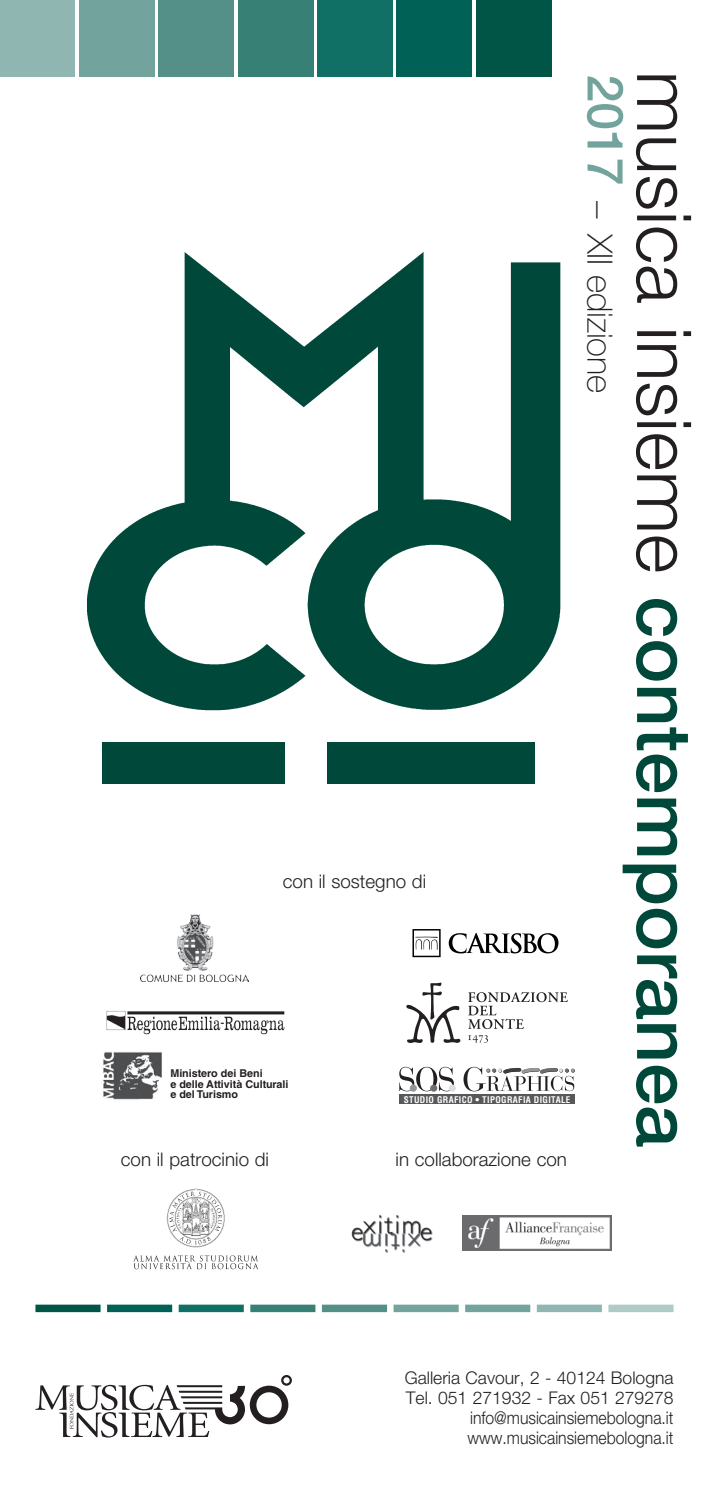
<style>
.page{position:relative;width:709px;height:1489px;background:#fff}
.page>*{position:absolute;margin:0;border:0;box-sizing:border-box;transform-origin:0 0}
.Normale{font:300 75.5px "Helvetica Neue LT Std";color:#231f20}
.Normale-2{font:100 35px "Helvetica Neue LT Std";letter-spacing:-.005em;color:#231f20}
.Normale-3{font:300 18.75px "Helvetica Neue LT Std";color:#231f20}
.Normale-4{font:300 17.5px "Helvetica Neue LT Std";color:#231f20}
.Normale-5{font:300 17.5px "Helvetica Neue LT Std";color:#231f20;scale:.9 1}
.t1{font:700 10.75px/10.8px "Helvetica LT Std";color:#231f20}
.t2{font:700 condensed 9px "Helvetica LT Std";letter-spacing:.04em;color:#fff}
.s1{font-style:inherit}
.s2{font-weight:500;color:#004839}
.s3{font-weight:500;font-size:50px;color:#72a39c}
</style>
<div class="page">
<div style="left:0;top:0;width:75px;height:76px;background:#90b6b1"></div>
<div style="left:79px;top:0;width:75px;height:76px;background:#72a39c"></div>
<div style="left:158px;top:0;width:76px;height:76px;background:#549088"></div>
<div style="left:238px;top:0;width:75px;height:76px;background:#368076"></div>
<div style="left:317px;top:0;width:76px;height:76px;background:#107065"></div>
<div style="left:396px;top:0;width:76px;height:76px;background:#006256"></div>
<div style="left:476px;top:0;width:76px;height:76px;background:#005547"></div>
<div style="left:35px;top:1304px;width:66px;height:7px;background:#005547"></div>
<div style="left:107px;top:1304px;width:65px;height:7px;background:#006256"></div>
<div style="left:179px;top:1304px;width:65px;height:7px;background:#107065"></div>
<div style="left:250px;top:1304px;width:65px;height:7px;background:#368076"></div>
<div style="left:322px;top:1304px;width:65px;height:7px;background:#549088"></div>
<div style="left:393px;top:1304px;width:65px;height:7px;background:#72a39c"></div>
<div style="left:465px;top:1304px;width:65px;height:7px;background:#72a39c"></div>
<div style="left:537px;top:1304px;width:65px;height:7px;background:#90b6b1"></div>
<div style="left:608px;top:1304px;width:65px;height:7px;background:#b0cbc6"></div>
<img style="left:87px;top:252px;width:474px;height:459px">
<div style="left:102px;top:742px;width:182px;height:41px;background:#004839"></div>
<div style="left:328px;top:742px;width:207px;height:41px;background:#004839"></div>
<svg style="left:35px;top:1375px;width:257px;height:62px"></svg>
<svg style="left:412px;top:929px;width:28px;height:28px"></svg>
<svg style="left:449px;top:932px;width:109px;height:21px"></svg>
<svg style="left:399px;top:1066px;width:55px;height:25px"></svg>
<div style="left:449px;top:1084px;width:7px;height:7px;background:#dcdddf;border-radius:50%"></div>
<svg style="left:463px;top:1066px;width:112px;height:25px"></svg>
<div style="left:399px;top:1094px;width:176px;height:9px;background:#57585a"></div>
<img style="left:106px;top:1011px;width:179px;height:24px">
<img style="left:140px;top:914px;width:109px;height:67px">
<img style="left:103px;top:1052px;width:59px;height:48px">
<svg style="left:406px;top:982px;width:54px;height:60px"></svg>
<svg style="left:468px;top:992px;width:100px;height:50px"></svg>
<img style="left:133px;top:1188px;width:125px;height:81px">
<img style="left:351px;top:1215px;width:82px;height:38px">
<img style="left:462px;top:1215px;width:150px;height:35px">
<p class="Normale-3" style="left:283px;top:869px;width:145px">con il sostegno di</p>
<p class="t1" style="left:170px;top:1067px;width:94px">Ministero dei Beni</p>
<p class="t1" style="left:170px;top:1078px;width:120px">e delle Attività Culturali e del Turismo</p>
<p class="t2" style="left:404px;top:1093px;width:168px">STUDIO GRAFICO <span class="s1">•</span> TIPOGRAFIA DIGITALE</p>
<p class="Normale-3" style="left:121px;top:1147px;width:150px">con il patrocinio di</p>
<p class="Normale-3" style="left:395px;top:1147px;width:173px">in collaborazione con</p>
<p class="Normale" style="left:710px;top:71px;width:1077px;rotate:90deg">musica insieme <span class="s2">contemporanea</span></p>
<p class="Normale-2" style="left:620px;top:74px;width:320px;rotate:90deg"><span class="s3">2017</span> – XII edizione</p>
<p class="Normale-4" style="left:405px;top:1366px;width:270px">Galleria Cavour, 2 - 40124 Bologna</p>
<p class="Normale-4" style="left:406px;top:1386px;width:269px">Tel. 051 271932 - Fax 051 279278</p>
<p class="Normale-5" style="left:470px;top:1406px;width:227px">info@musicainsiemebologna.it</p>
<p class="Normale-5" style="left:467px;top:1426px;width:230px">www.musicainsiemebologna.it</p>
</div>
